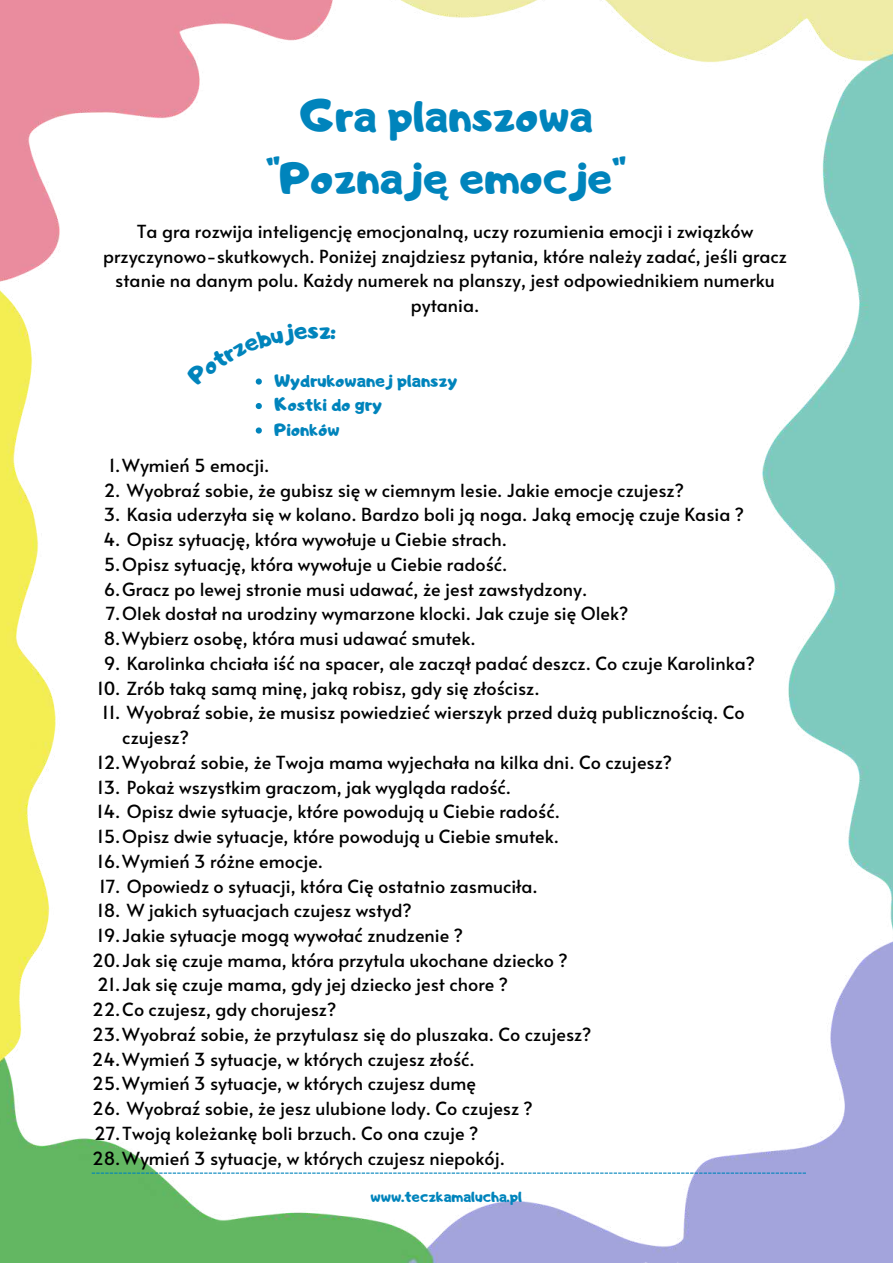
<style>
.page{position:relative;width:893px;height:1264px;background:#fff}
.page>*{position:absolute;margin:0;border:0;box-sizing:border-box;transform-origin:0 0}
.t1{font:45px/61.8px "Adigiana Toybox";color:#0084bc;text-align:center}
.t2{font:18px/24.8px "Alata";color:#000}
.t3{font:17.7px/24.5px "Adigiana Toybox";color:#0084bc}
.t4{font:15px "Adigiana Toybox";color:#0084bc}
</style>
<div class="page">
<img style="left:0;top:0;width:892px;height:1262px">
<svg style="left:92px;top:1172px;width:713px;height:1px"></svg>
<svg style="left:256px;top:403px;width:6px;height:6px"></svg>
<svg style="left:256px;top:427px;width:6px;height:6px"></svg>
<svg style="left:186px;top:323px;width:150px;height:63px"></svg>
<h1 class="t1" style="left:266px;top:84px;width:361px">Gra planszowa "Poznaję emocje"</h1>
<p class="t2" style="left:103px;top:218px;width:685px;text-align:center">Ta gra rozwija inteligencję emocjonalną, uczy rozumienia emocji i związków przyczynowo-skutkowych. Poniżej znajdziesz pytania, które należy zadać, jeśli gracz stanie na danym polu. Każdy numerek na planszy, jest odpowiednikiem numerku pytania.</p>
<p class="t3" style="left:274px;top:367px;width:184px">Wydrukowanej planszy<br>Kostki do gry<br>Pionków</p>
<p class="t2" style="left:109px;top:452px;width:162px">1.Wymień 5 emocji.</p>
<p class="t2" style="left:104px;top:477px;width:581px">2. Wyobraź sobie, że gubisz się w ciemnym lesie. Jakie emocje czujesz?</p>
<p class="t2" style="left:104px;top:501px;width:641px">3. Kasia uderzyła się w kolano. Bardzo boli ją noga. Jaką emocję czuje Kasia ?</p>
<p class="t2" style="left:103px;top:526px;width:526px">4. Opisz sytuację, która wywołuje u Ciebie strach.<br>5.Opisz sytuację, która wywołuje u Ciebie radość.<br>6.Gracz po lewej stronie musi udawać, że jest zawstydzony.<br>7.Olek dostał na urodziny wymarzone klocki. Jak czuje się Olek?<br>8.Wybierz osobę, która musi udawać smutek.</p>
<p class="t2" style="left:104px;top:650px;width:653px">9. Karolinka chciała iść na spacer, ale zaczął padać deszcz. Co czuje Karolinka?</p>
<p class="t2" style="left:97px;top:675px;width:444px">10. Zrób taką samą minę, jaką robisz, gdy się złościsz.</p>
<p class="t2" style="left:102px;top:699px;width:644px">11. Wyobraź sobie, że musisz powiedzieć wierszyk przed dużą publicznością. Co</p>
<p class="t2" style="left:122px;top:724px;width:68px">czujesz?</p>
<p class="t2" style="left:97px;top:749px;width:576px">12.Wyobraź sobie, że Twoja mama wyjechała na kilka dni. Co czujesz?</p>
<p class="t2" style="left:97px;top:773px;width:415px">13. Pokaż wszystkim graczom, jak wygląda radość.</p>
<p class="t2" style="left:97px;top:798px;width:464px;text-align:justify">14. Opisz dwie sytuacje, które powodują u Ciebie radość.<br>15.Opisz dwie sytuacje, które powodują u Ciebie smutek.<br>16.Wymień 3 różne emocje.</p>
<p class="t2" style="left:99px;top:872px;width:440px">17. Opowiedz o sytuacji, która Cię ostatnio zasmuciła.</p>
<p class="t2" style="left:92px;top:897px;width:501px">18. W jakich sytuacjach czujesz wstyd?<br>19.Jakie sytuacje mogą wywołać znudzenie ?<br>20.Jak się czuje mama, która przytula ukochane dziecko ?<br>21.Jak się czuje mama, gdy jej dziecko jest chore ?<br>22.Co czujesz, gdy chorujesz?<br>23.Wyobraź sobie, że przytulasz się do pluszaka. Co czujesz?<br>24.Wymień 3 sytuacje, w których czujesz złość.<br>25.Wymień 3 sytuacje, w których czujesz dumę</p>
<p class="t2" style="left:92px;top:1095px;width:442px">26. Wyobraź sobie, że jesz ulubione lody. Co czujesz ?<br>27.Twoją koleżankę boli brzuch. Co ona czuje ?<br>28.Wymień 3 sytuacje, w których czujesz niepokój.</p>
<p class="t4" style="left:370px;top:1186px;width:153px">www.teczkamalucha.pl</p>
</div>
